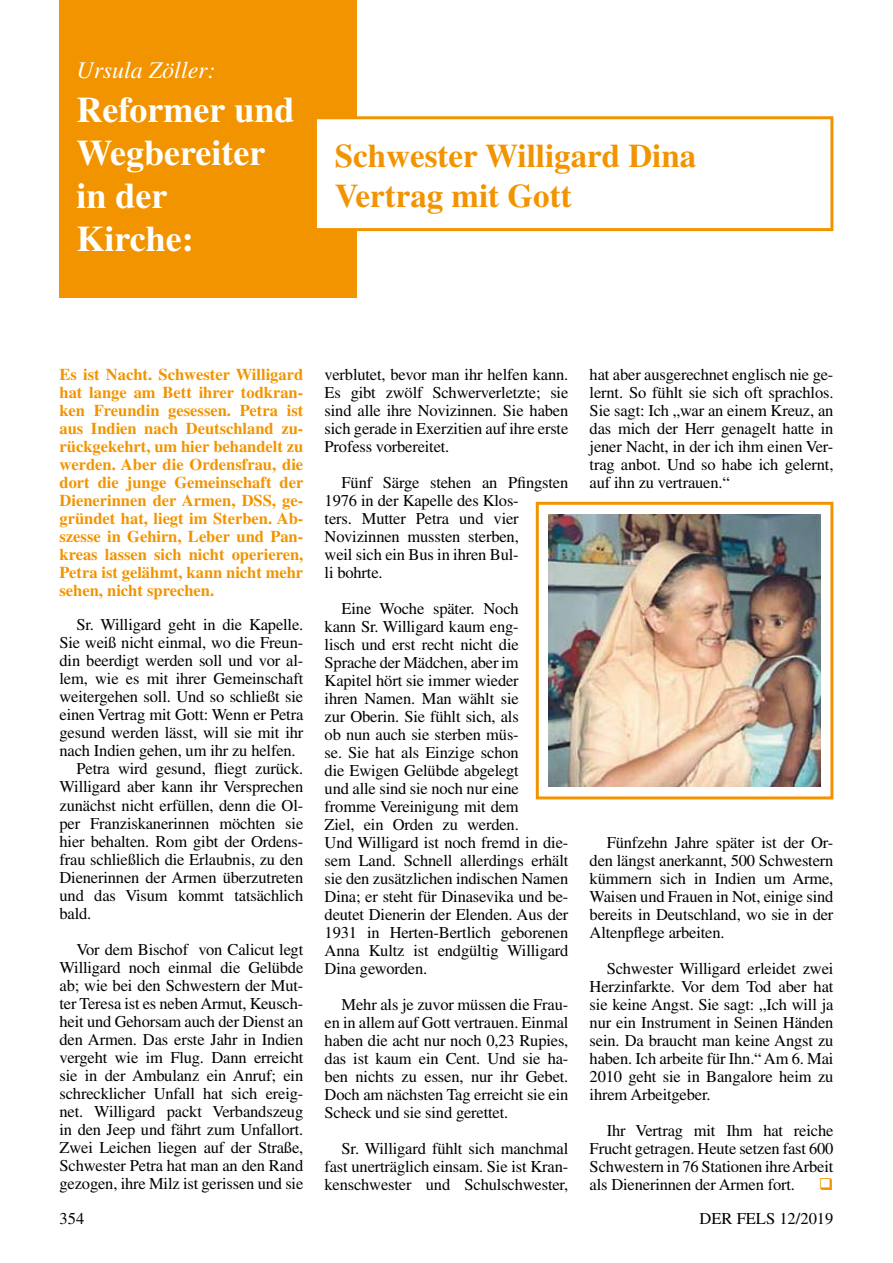
<style>
.page{position:relative;width:893px;height:1263px;background:#fff}
.page>*{position:absolute;margin:0;border:0;box-sizing:border-box;transform-origin:0 0}
.t1{font:700 36px/43.2px "Times";color:#fff}
.t2{font:700 33px/39.6px "Times";color:#f29400}
.t3{font:italic 24px "Times";color:#fff}
.t4{font:16.5px/18px "Times";letter-spacing:-.01em;color:#000;text-align:justify}
.t5{font:700 16.5px/18px "Times";color:#f29400;text-align:justify}
</style>
<div class="page">
<div style="left:60px;top:0;width:297px;height:298px;background:#f29400"></div>
<div style="left:314px;top:116px;width:519px;height:115px;background:#fff;border:3px solid #f29400"></div>
<div style="left:536px;top:502px;width:297px;height:297px;border:3px solid #f29400"></div>
<img style="left:549px;top:514px;width:272px;height:273px">
<h3 class="t3" style="left:77px;top:57px;width:141px">Ursula Zöller:</h3>
<h1 class="t1" style="left:77px;top:87px;width:220px">Reformer und<br>Wegbereiter in der<br>Kirche:</h1>
<h2 class="t2" style="left:335px;top:136px;width:363px">Schwester Willigard Dina<br>Vertrag mit Gott</h2>
<p class="t5" style="left:60px;top:365px;width:245px">Es ist Nacht. Schwester Willigard hat lange am Bett ihrer todkran&shy;ken Freundin gesessen. Petra ist aus Indien nach Deutschland zu&shy;rückgekehrt, um hier behandelt zu werden. Aber die Ordensfrau, die dort die junge Gemeinschaft der Dienerinnen der Armen, DSS, ge&shy;gründet hat, liegt im Sterben. Ab&shy;szesse in Gehirn, Leber und Pan&shy;kreas lassen sich nicht operieren, Petra ist gelähmt, kann nicht mehr sehen, nicht sprechen.</p>
<p class="t4" style="left:77px;top:616px;width:228px">Sr. Willigard geht in die Kapelle.</p>
<p class="t4" style="left:60px;top:634px;width:245px">Sie weiß nicht einmal, wo die Freun-</p>
<p class="t4" style="left:60px;top:652px;width:245px">din beerdigt werden soll und vor al-</p>
<p class="t4" style="left:60px;top:670px;width:245px">lem, wie es mit ihrer Gemeinschaft</p>
<p class="t4" style="left:60px;top:688px;width:245px">weitergehen soll. Und so schließt sie</p>
<p class="t4" style="left:60px;top:706px;width:245px">einen Vertrag mit Gott: Wenn er Petra</p>
<p class="t4" style="left:60px;top:724px;width:245px">gesund werden lässt, will sie mit ihr</p>
<p class="t4" style="left:60px;top:742px;width:238px">nach Indien gehen, um ihr zu helfen.</p>
<p class="t4" style="left:77px;top:760px;width:228px">Petra wird gesund, fliegt zurück.</p>
<p class="t4" style="left:60px;top:778px;width:245px">Willigard aber kann ihr Versprechen</p>
<p class="t4" style="left:60px;top:796px;width:245px">zunächst nicht erfüllen, denn die Ol-</p>
<p class="t4" style="left:60px;top:814px;width:245px">per Franziskanerinnen möchten sie</p>
<p class="t4" style="left:60px;top:832px;width:245px">hier behalten. Rom gibt der Ordens-</p>
<p class="t4" style="left:60px;top:850px;width:245px">frau schließlich die Erlaubnis, zu den</p>
<p class="t4" style="left:60px;top:868px;width:245px">Dienerinnen der Armen überzutreten</p>
<p class="t4" style="left:60px;top:886px;width:245px">und das Visum kommt tatsächlich</p>
<p class="t4" style="left:60px;top:904px;width:33px">bald.</p>
<p class="t4" style="left:60px;top:940px;width:245px;text-indent:17px">Vor dem Bischof von Calicut legt Willigard noch einmal die Gelübde ab; wie bei den Schwestern der Mut&shy;ter Teresa ist es neben Armut, Keusch&shy;heit und Gehorsam auch der Dienst an den Armen. Das erste Jahr in Indien vergeht wie im Flug. Dann erreicht sie in der Ambulanz ein Anruf; ein schrecklicher Unfall hat sich ereig&shy;net. Willigard packt Verbandszeug in den Jeep und fährt zum Unfallort.<br>Zwei Leichen liegen auf der Straße, Schwester Petra hat man an den Rand gezogen, ihre Milz ist gerissen und sie</p>
<p class="t4" style="left:325px;top:365px;width:245px">verblutet, bevor man ihr helfen kann.<br>Es gibt zwölf Schwerverletzte; sie sind alle ihre Novizinnen. Sie haben sich gerade in Exerzitien auf ihre erste Profess vorbereitet.</p>
<p class="t4" style="left:325px;top:473px;width:245px;text-align:left;text-indent:17px">Fünf Särge stehen an Pfingsten<br>1976 in der Kapelle des Klos-<br>ters. Mutter Petra und vier<br>Novizinnen mussten sterben,<br>weil sich ein Bus in ihren Bul-<br>li bohrte.</p>
<p class="t4" style="left:325px;top:599px;width:245px;text-align:left;text-indent:17px">Eine Woche später. Noch<br>kann Sr. Willigard kaum eng-<br>lisch und erst recht nicht die<br>Sprache der Mädchen, aber im<br>Kapitel hört sie immer wieder<br>ihren Namen. Man wählt sie<br>zur Oberin. Sie fühlt sich, als<br>ob nun auch sie sterben müs-<br>se. Sie hat als Einzige schon<br>die Ewigen Gelübde abgelegt<br>und alle sind sie noch nur eine fromme Vereinigung mit dem<br>Ziel, ein Orden zu werden.<br>Und Willigard ist noch fremd in die&shy;sem Land. Schnell allerdings erhält sie den zusätzlichen indischen Namen<br>Dina; er steht für Dinasevika und be&shy;deutet Dienerin der Elenden. Aus der<br>1931 in Herten-Bertlich geborenen<br>Anna Kultz ist endgültig Willigard<br>Dina geworden.</p>
<p class="t4" style="left:325px;top:995px;width:245px;text-indent:17px">Mehr als je zuvor müssen die Frau&shy;en in allem auf Gott vertrauen. Einmal haben die acht nur noch 0,23 Rupies, das ist kaum ein Cent. Und sie ha&shy;ben nichts zu essen, nur ihr Gebet.<br>Doch am nächsten Tag erreicht sie ein Scheck und sie sind gerettet.</p>
<p class="t4" style="left:325px;top:1139px;width:245px;text-indent:17px">Sr. Willigard fühlt sich manchmal fast unerträglich einsam. Sie ist Kran&shy;kenschwester und Schulschwester,</p>
<p class="t4" style="left:590px;top:365px;width:245px">hat aber ausgerechnet englisch nie ge&shy;lernt. So fühlt sie sich oft sprachlos.<br>Sie sagt: Ich „war an einem Kreuz, an das mich der Herr genagelt hatte in jener Nacht, in der ich ihm einen Ver&shy;trag anbot. Und so habe ich gelernt, auf ihn zu vertrauen.“</p>
<p class="t4" style="left:590px;top:833px;width:245px;text-indent:17px">Fünfzehn Jahre später ist der Or&shy;den längst anerkannt, 500 Schwestern kümmern sich in Indien um Arme, Waisen und Frauen in Not, einige sind bereits in Deutschland, wo sie in der Altenpflege arbeiten.</p>
<p class="t4" style="left:590px;top:959px;width:245px;text-indent:17px">Schwester Willigard erleidet zwei Herzinfarkte. Vor dem Tod aber hat sie keine Angst. Sie sagt: „Ich will ja nur ein Instrument in Seinen Händen sein. Da braucht man keine Angst zu haben. Ich arbeite für Ihn.“ Am 6. Mai 2010 geht sie in Bangalore heim zu ihrem Arbeitgeber.</p>
<p class="t4" style="left:590px;top:1121px;width:245px;text-indent:17px">Ihr Vertrag mit Ihm hat reiche Frucht getragen. Heute setzen fast 600<br>Schwestern in 76 Stationen ihre Arbeit als Dienerinnen der Armen fort.</p>
<p class="t4" style="left:60px;top:1209px;width:26px">354</p>
<p class="t4" style="left:700px;top:1209px;width:135px">DER FELS 12/2019</p>
</div>
